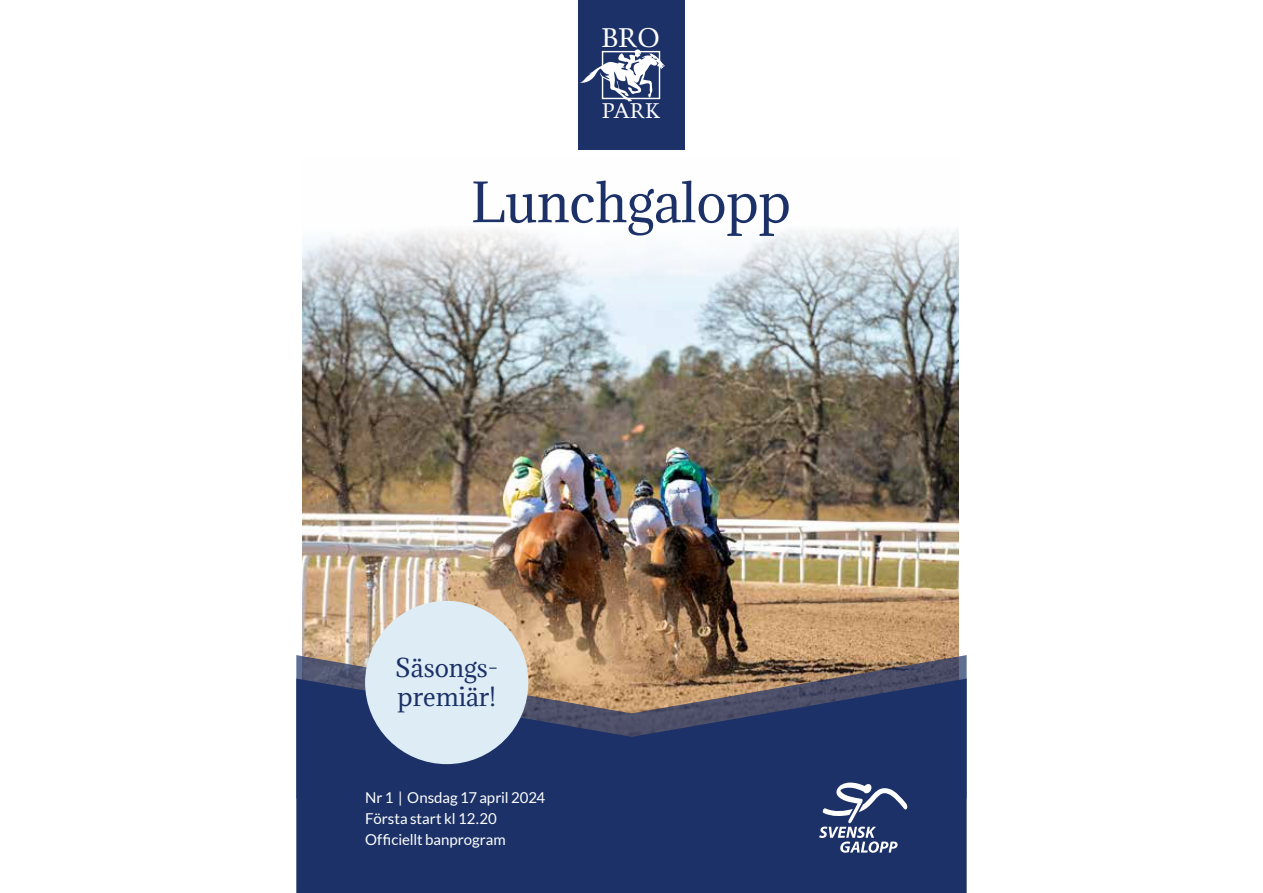
<style>
.page{position:relative;width:1263px;height:893px;background:#fff}
.page>*{position:absolute;margin:0;border:0;box-sizing:border-box;transform-origin:0 0}
.t1{font:51px "Adamina";color:#1b3167}
.t2{font:26.85px "Trump Mediaeval LT Std";color:#fff}
.t3{font:24px/28.8px "Adamina";color:#1b3167}
.t4{font:21.15px "Trump Mediaeval LT Std";color:#fff}
.t5{font:15px/21px "Lato";color:#fff}
</style>
<div class="page">
<img style="left:303px;top:229px;width:656px;height:426px">
<img style="left:296px;top:655px;width:671px;height:24px">
<svg style="left:296px;top:679px;width:671px;height:214px;background:#263867"></svg>
<svg style="left:819px;top:782px;width:89px;height:71px"></svg>
<div style="left:578px;top:0;width:107px;height:149px;background:#1b3167"></div>
<svg style="left:579px;top:49px;width:86px;height:53px"></svg>
<div style="left:365px;top:601px;width:163px;height:163px;background:#deecf5;border-radius:50%"></div>
<h2 class="t2" style="left:602px;top:22px;width:60px">BRO</h2>
<h3 class="t4" style="left:602px;top:98px;width:60px">PARK</h3>
<h1 class="t1" style="left:471px;top:167px;width:322px">Lunchgalopp</h1>
<h3 class="t3" style="left:395px;top:653px;width:105px">Säsongs&shy;premiär!</h3>
<p class="t5" style="left:365px;top:787px;width:182px">Nr 1 | Onsdag 17 april 2024<br>Första start kl 12.20<br>Officiellt banprogram</p>
</div>
